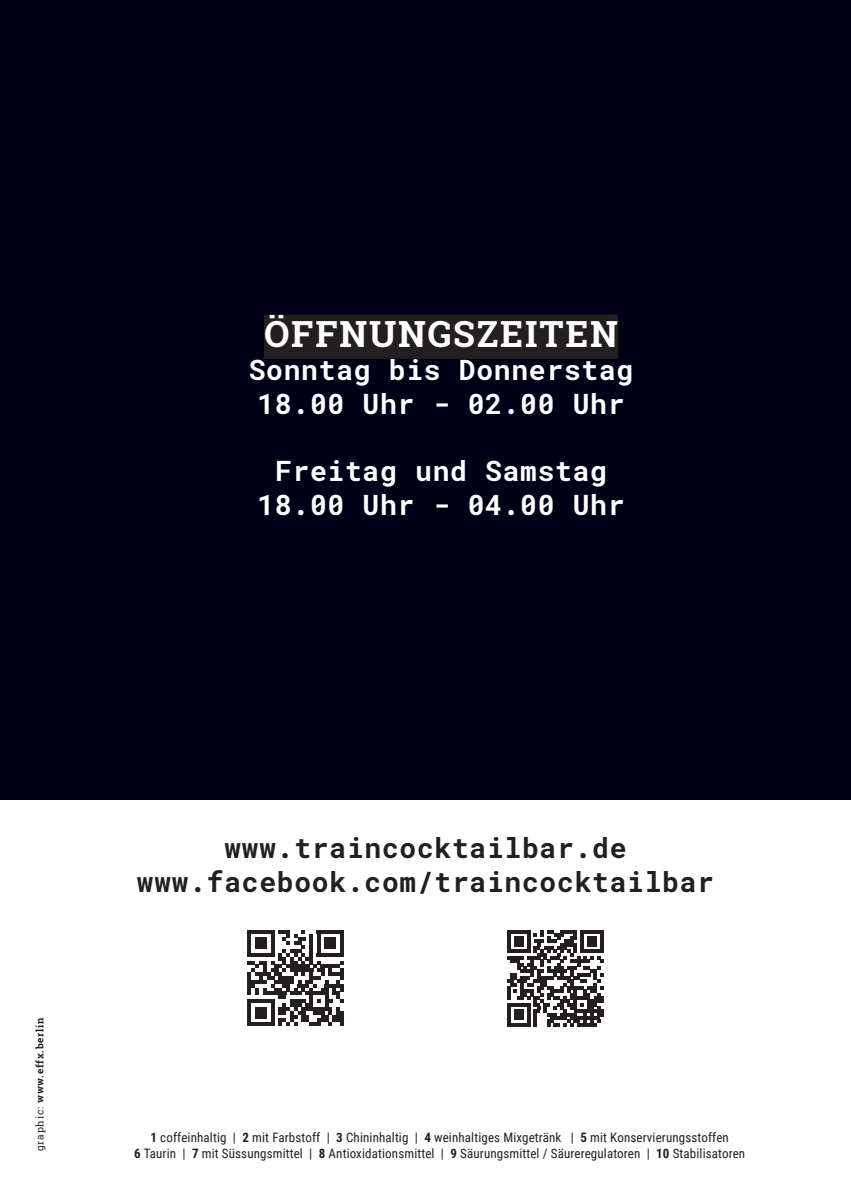
<style>
.page{position:relative;width:851px;height:1202px;background:#fff}
.page>*{position:absolute;margin:0;border:0;box-sizing:border-box;transform-origin:0 0}
.t1{font:700 36px "Roboto Slab";letter-spacing:.05em;color:#fff}
.t2{font:700 28px/33.6px "Roboto Mono";letter-spacing:.025em;color:#fff;text-align:center}
.t3{font:700 28px/33.6px "Roboto Mono";letter-spacing:.025em;color:#231f20;text-align:center}
.t4{font:13px/15.6px "Roboto Condensed";letter-spacing:.01em;color:#231f20;text-align:center}
.t5{font:700 10px "Roboto Slab";letter-spacing:.075em;color:#231f20}
.s1{font-weight:400}
.s2{font-weight:700}
</style>
<div class="page">
<div style="left:0;top:0;width:850px;height:799px;background:#000117"></div>
<svg style="left:247px;top:930px;width:97px;height:96px"></svg>
<svg style="left:507px;top:930px;width:96px;height:96px"></svg>
<hr style="left:576px;top:1023px;width:20px;height:3px;background:#231f20">
<div style="left:264px;top:315px;width:354px;height:44px;background:#231f20"></div>
<h1 class="t1" style="left:264px;top:309px;width:355px">ÖFFNUNGSZEITEN</h1>
<h2 class="t2" style="left:249px;top:352px;width:386px">Sonntag bis Donnerstag<br>18.00 Uhr - 02.00 Uhr</h2>
<h2 class="t2" style="left:257px;top:453px;width:368px">Freitag und Samstag<br>18.00 Uhr - 04.00 Uhr</h2>
<p class="t5" style="left:33px;top:1151px;width:135px;rotate:-90deg"><span class="s1">graphic:</span> www.effx.berlin</p>
<h2 class="t3" style="left:137px;top:830px;width:578px">www.traincocktailbar.de www.facebook.com/traincocktailbar</h2>
<p class="t4" style="left:134px;top:1129px;width:612px"><span class="s2">1</span> coffeinhaltig | <span class="s2">2</span> mit Farbstoff | <span class="s2">3</span> Chininhaltig | <span class="s2">4</span> weinhaltiges Mixgetränk | <span class="s2">5</span> mit Konservierungsstoffen<br><span class="s2">6</span> Taurin | <span class="s2">7</span> mit Süssungsmittel | <span class="s2">8</span> Antioxidationsmittel | <span class="s2">9</span> Säurungsmittel / Säureregulatoren | <span class="s2">10</span> Stabilisatoren</p>
</div>
